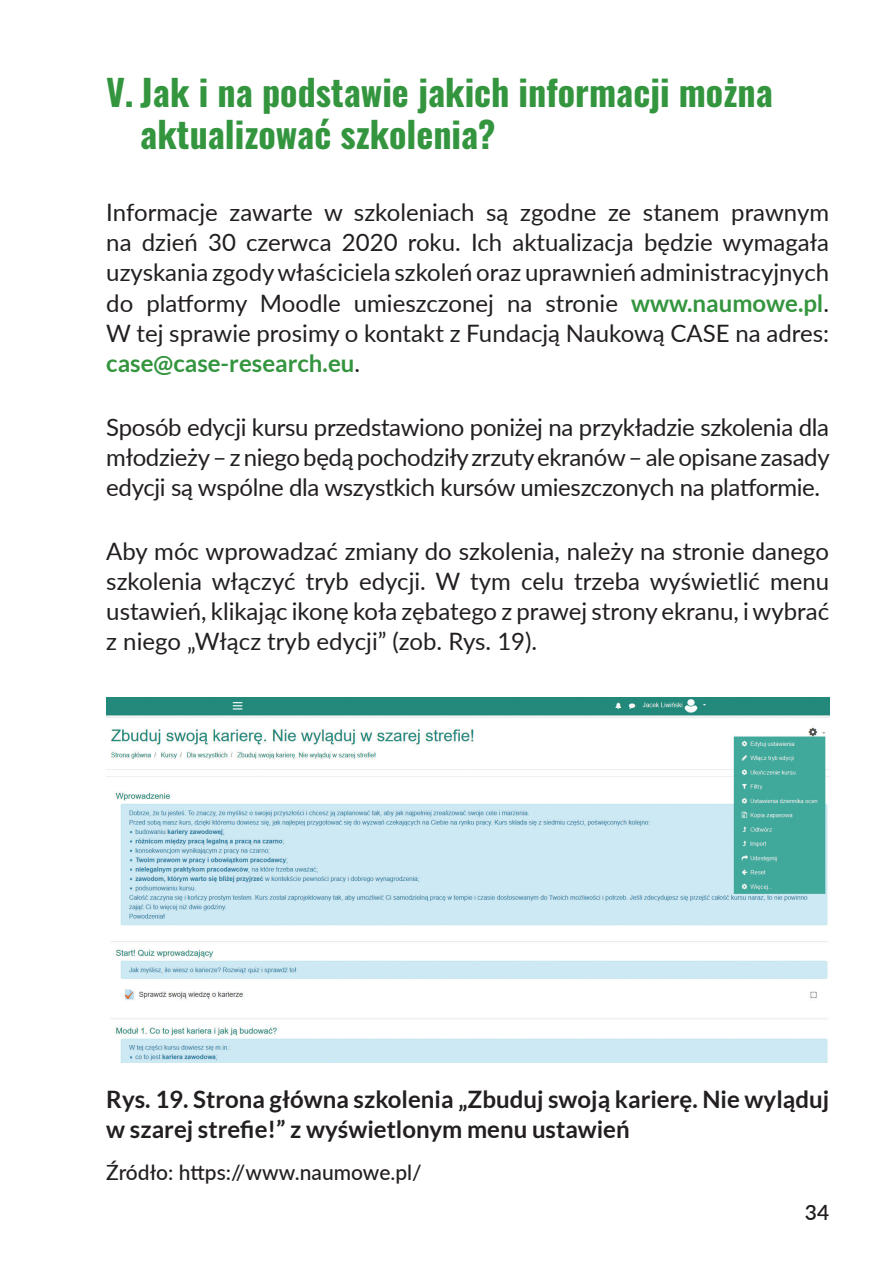
<style>
.page{position:relative;width:893px;height:1263px;background:#fff}
.page>*{position:absolute;margin:0;border:0;box-sizing:border-box;transform-origin:0 0}
.Tytul_3{font:700 36px/42px "Oswald";color:#34953f}
.Tekst_bez{font:24px/30px "Lato";letter-spacing:-.005em;color:#231f20;text-align:justify}
.Wykres_tabela_nad{font:700 24px/30px "Lato";color:#231f20}
.Wykres_tabela_zrodlo{font:500 21px "Lato";color:#231f20}
.t1{font:600 21px "Lato";color:#231f20}
.s1{font-weight:700;color:#34953f}
</style>
<div class="page">
<img style="left:106px;top:697px;width:723px;height:365px">
<p class="Tytul_3" style="left:140px;top:74px;width:634px;text-indent:-34px">V. Jak i na podstawie jakich informacji można aktualizować szkolenia?</p>
<p class="Tekst_bez" style="left:106px;top:197px;width:724px">Informacje zawarte w szkoleniach są zgodne ze stanem prawnym na dzień 30 czerwca 2020 roku. Ich aktualizacja będzie wymagała uzyskania zgody właściciela szkoleń oraz uprawnień administracyjnych do platformy Moodle umieszczonej na stronie <span class="s1">www.naumowe.pl</span>.<br>W tej sprawie prosimy o kontakt z Fundacją Naukową CASE na adres: <span class="s1">case@case-research.eu</span>.</p>
<p class="Tekst_bez" style="left:106px;top:411px;width:725px">Sposób edycji kursu przedstawiono poniżej na przykładzie szkolenia dla młodzieży – z niego będą pochodziły zrzuty ekranów – ale opisane zasady edycji są wspólne dla wszystkich kursów umieszczonych na platformie.</p>
<p class="Tekst_bez" style="left:106px;top:535px;width:724px">Aby móc wprowadzać zmiany do szkolenia, należy na stronie danego szkolenia włączyć tryb edycji. W tym celu trzeba wyświetlić menu ustawień, klikając ikonę koła zębatego z prawej strony ekranu, i wybrać z niego „Włącz tryb edycji” (zob. Rys. 19).</p>
<p class="Wykres_tabela_nad" style="left:106px;top:1084px;width:724px">Rys. 19. Strona główna szkolenia „Zbuduj swoją karierę. Nie wyląduj w szarej strefie!” z wyświetlonym menu ustawień</p>
<p class="Wykres_tabela_zrodlo" style="left:106px;top:1158px;width:317px">Źródło: https://www.naumowe.pl/</p>
<p class="t1" style="left:805px;top:1197px;width:26px">34</p>
</div>
